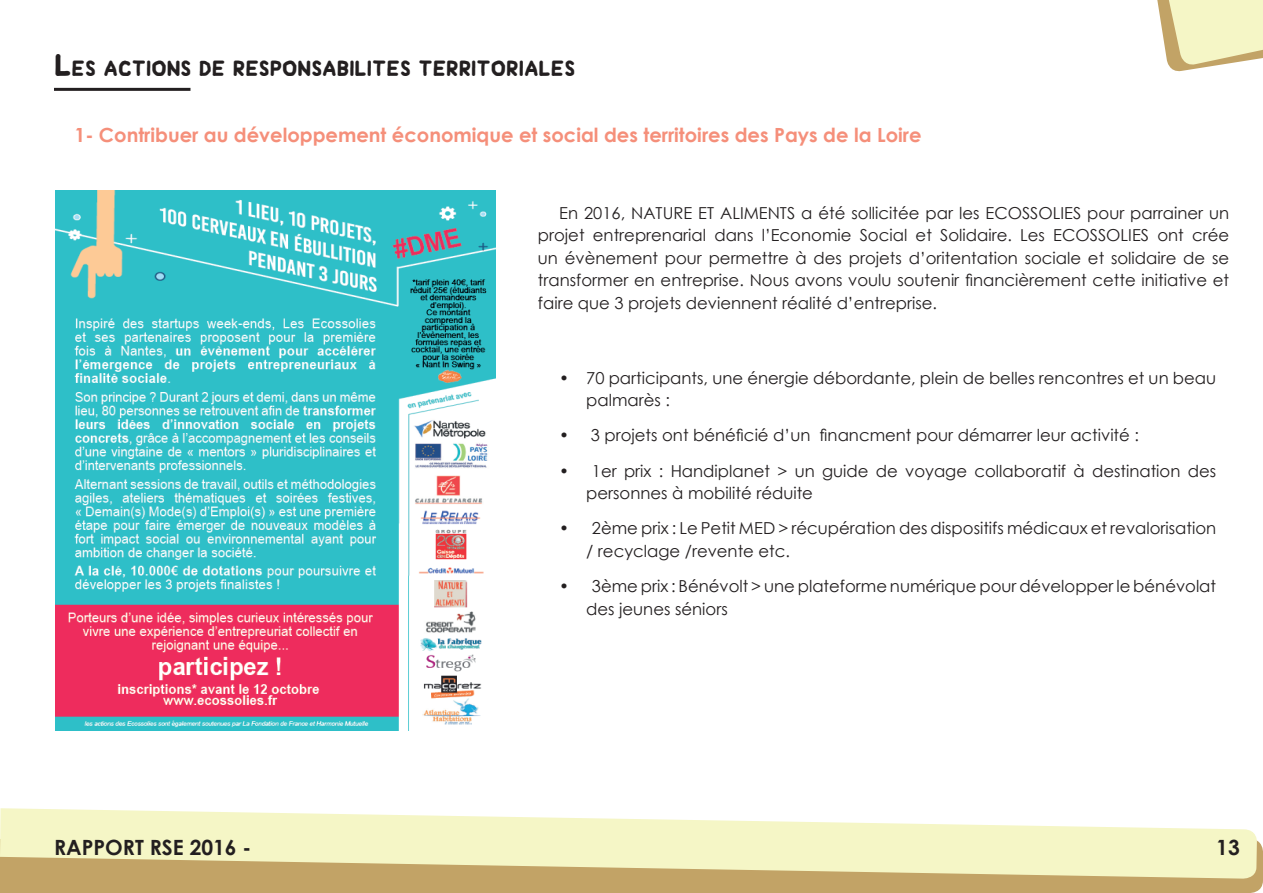
<style>
.page{position:relative;width:1263px;height:893px;background:#fff}
.page>*{position:absolute;margin:0;border:0;box-sizing:border-box;transform-origin:0 0}
.t1{font:21px "Handform";color:#231f20}
.t2{font:700 21px "Century Gothic";color:#231f20}
.t3{font:700 19.5px "Century Gothic";color:#f58f7a}
.t4{font:16.5px/22.5px "Century Gothic";color:#231f20}
.s1{font-size:30px}
</style>
<div class="page">
<div style="left:0;top:840px;width:1263px;height:53px;background:#c2a366"></div>
<svg style="left:0;top:808px;width:1257px;height:71px;fill:#f5f6c6"></svg>
<svg style="left:1157px;top:0;width:106px;height:72px;background:#ece7bb"></svg>
<hr style="left:54px;top:88px;width:136px;height:3px;background:#231f20">
<img style="left:55px;top:191px;width:440px;height:539px">
<p class="t1" style="left:54px;top:56px;width:523px"><span class="s1">L</span>ES ACTIONS DE RESPONSABILITES TERRITORIALES</p>
<p class="t3" style="left:74px;top:120px;width:849px">1- Contribuer au développement économique et social des territoires des Pays de la Loire</p>
<p class="t4" style="left:538px;top:201px;width:693px;text-align:justify;text-indent:21px">En 2016, NATURE ET ALIMENTS a été sollicitée par les ECOSSOLIES pour parrainer un projet entreprenarial dans l’Economie Social et Solidaire. Les ECOSSOLIES ont crée un évènement pour permettre à des projets d’oritentation sociale et solidaire de se transformer en entreprise. Nous avons voulu soutenir financièrement cette initiative et faire que 3 projets deviennent réalité d’entreprise.</p>
<p class="t2" style="left:54px;top:831px;width:199px">RAPPORT RSE 2016 -</p>
<p class="t4" style="left:586px;top:366px;width:631px;text-indent:-27px">• 70 participants, une énergie débordante, plein de belles rencontres et un beau palmarès :</p>
<p class="t4" style="left:559px;top:424px;width:581px">• 3 projets ont bénéficié d’un financment pour démarrer leur activité :</p>
<p class="t4" style="left:586px;top:459px;width:631px;text-indent:-27px">• 1er prix : Handiplanet &gt; un guide de voyage collaboratif à destination des personnes à mobilité réduite</p>
<p class="t4" style="left:586px;top:517px;width:631px;text-indent:-27px">• 2ème prix : Le Petit MED &gt; récupération des dispositifs médicaux et revalorisation / recyclage /revente etc.</p>
<p class="t4" style="left:586px;top:575px;width:631px;text-indent:-27px">• 3ème prix : Bénévolt &gt; une plateforme numérique pour développer le bénévolat des jeunes séniors</p>
<p class="t2" style="left:1216px;top:831px;width:25px">13</p>
</div>
